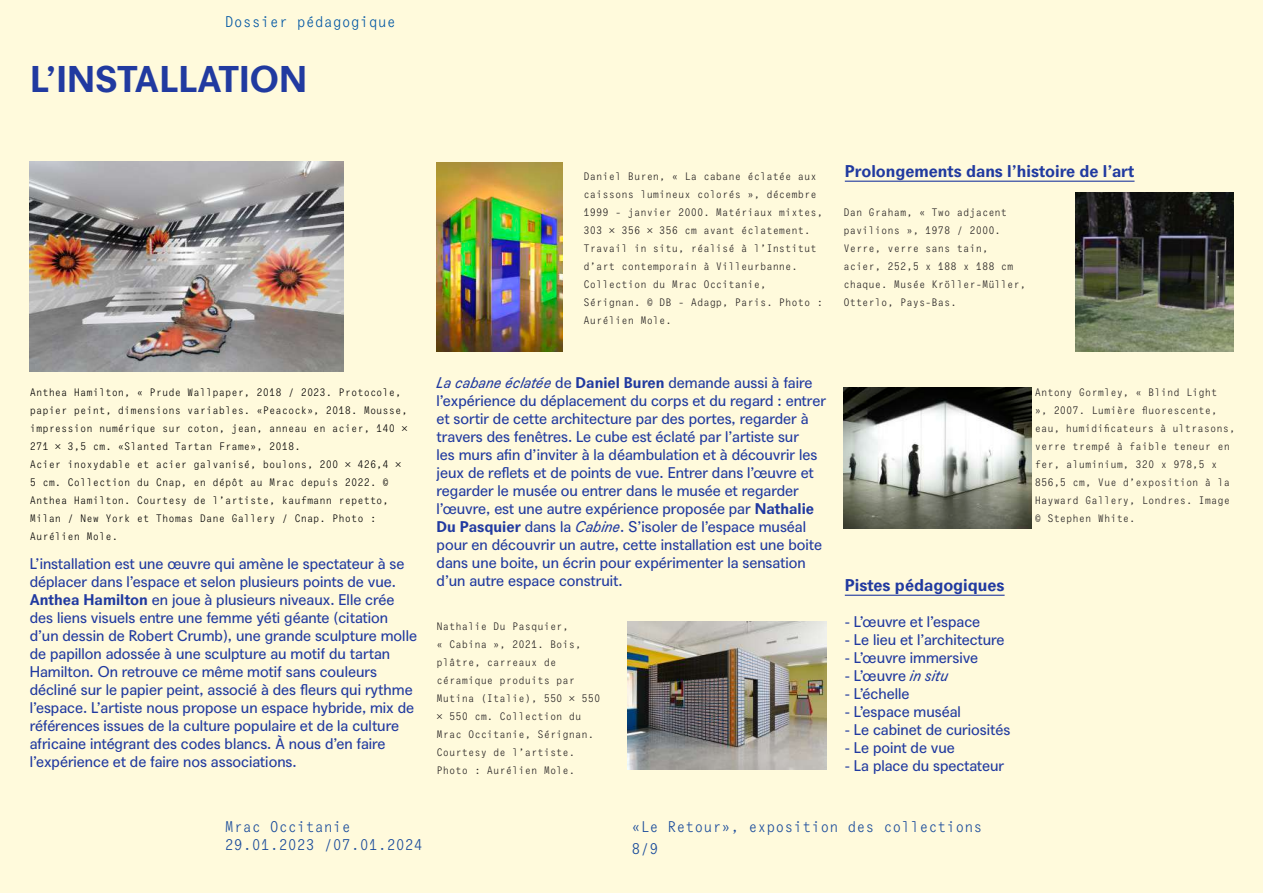
<style>
.page{position:relative;width:1263px;height:893px;background:#fffadc}
.page>*{position:absolute;margin:0;border:0;box-sizing:border-box;transform-origin:0 0}
.t1{font:700 36px "Agipo";color:#213aa0}
.t2{font:700 16.5px "Agipo";color:#213aa0}
.t3{font:15px/18px "Agipo";color:#213aa0}
.t4{font:15px/21.6px "Agipo Mono";color:#194b9b}
.t5{font:15px "Agipo Mono";color:#0057a4}
.t6{font:10.5px/18px "Agipo Mono";color:#231f20}
.t7{font:10.5px/18px "Agipo Mono";color:#000001}
.s1{font-weight:700}
.s2{font-style:italic}
</style>
<div class="page">
<hr style="left:845px;top:181px;width:289px;height:1px;background:#213aa0">
<hr style="left:845px;top:595px;width:159px;height:1px;background:#213aa0">
<img style="left:628px;top:621px;width:198px;height:149px">
<img style="left:437px;top:162px;width:126px;height:189px">
<img style="left:1075px;top:192px;width:159px;height:159px">
<img style="left:843px;top:387px;width:188px;height:141px">
<img style="left:30px;top:162px;width:314px;height:209px">
<p class="t5" style="left:225px;top:10px;width:173px">Dossier pédagogique</p>
<h1 class="t1" style="left:30px;top:51px;width:279px">L’INSTALLATION</h1>
<p class="t6" style="left:584px;top:166px;width:241px">Daniel Buren, « La cabane éclatée aux caissons lumineux colorés », décembre 1999 - janvier 2000. Matériaux mixtes, 303 × 356 × 356 cm avant éclatement.<br>Travail in situ, réalisé à l’Institut d’art contemporain à Villeurbanne.<br>Collection du Mrac Occitanie, Sérignan. © DB - Adagp, Paris. Photo :<br>Aurélien Mole.</p>
<p class="t2" style="left:845px;top:158px;width:291px">Prolongements dans l’histoire de l’art</p>
<p class="t6" style="left:843px;top:202px;width:184px">Dan Graham, « Two adjacent pavilions », 1978 / 2000.<br>Verre, verre sans tain, acier, 252,5 x 188 x 188 cm chaque. Musée Kröller-Müller,<br>Otterlo, Pays-Bas.</p>
<p class="t7" style="left:30px;top:382px;width:380px">Anthea Hamilton, « Prude Wallpaper, 2018 / 2023. Protocole, papier peint, dimensions variables. «Peacock», 2018. Mousse, impression numérique sur coton, jean, anneau en acier, 140 × 271 × 3,5 cm. «Slanted Tartan Frame», 2018.<br>Acier inoxydable et acier galvanisé, boulons, 200 × 426,4 × 5 cm. Collection du Cnap, en dépôt au Mrac depuis 2022. © Anthea Hamilton. Courtesy de l’artiste, kaufmann repetto, Milan / New York et Thomas Dane Gallery / Cnap. Photo :<br>Aurélien Mole.</p>
<p class="t3" style="left:30px;top:553px;width:389px">L’installation est une œuvre qui amène le spectateur à se déplacer dans l’espace et selon plusieurs points de vue.<br><span class="s1">Anthea Hamilton</span> en joue à plusieurs niveaux. Elle crée des liens visuels entre une femme yéti géante (citation d’un dessin de Robert Crumb), une grande sculpture molle de papillon adossée à une sculpture au motif du tartan Hamilton. On retrouve ce même motif sans couleurs décliné sur le papier peint, associé à des fleurs qui rythme l’espace. L’artiste nous propose un espace hybride, mix de références issues de la culture populaire et de la culture africaine intégrant des codes blancs. À nous d’en faire l’expérience et de faire nos associations.</p>
<p class="t3" style="left:437px;top:373px;width:391px"><span class="s2">La cabane éclatée</span> de <span class="s1">Daniel Buren</span> demande aussi à faire l’expérience du déplacement du corps et du regard : entrer et sortir de cette architecture par des portes, regarder à travers des fenêtres. Le cube est éclaté par l’artiste sur<br>les murs afin d’inviter à la déambulation et à découvrir les jeux de reflets et de points de vue. Entrer dans l’œuvre et regarder le musée ou entrer dans le musée et regarder l’œuvre, est une autre expérience proposée par <span class="s1">Nathalie Du Pasquier</span> dans la <span class="s2">Cabine</span>. S’isoler de l’espace muséal pour en découvrir un autre, cette installation est une boite dans une boite, un écrin pour expérimenter la sensation d’un autre espace construit.</p>
<p class="t6" style="left:437px;top:616px;width:165px">Nathalie Du Pasquier,<br>« Cabina », 2021. Bois, plâtre, carreaux de céramique produits par<br>Mutina (Italie), 550 × 550 × 550 cm. Collection du<br>Mrac Occitanie, Sérignan.<br>Courtesy de l’artiste.<br>Photo : Aurélien Mole.</p>
<p class="t2" style="left:845px;top:572px;width:161px">Pistes pédagogiques</p>
<p class="t3" style="left:845px;top:611px;width:137px">- L’œuvre et l’espace</p>
<p class="t3" style="left:845px;top:629px;width:161px">- Le lieu et l’architecture</p>
<p class="t3" style="left:845px;top:647px;width:135px">- L’œuvre immersive</p>
<p class="t3" style="left:845px;top:665px;width:105px">- L’œuvre <span class="s2">in situ</span></p>
<p class="t3" style="left:845px;top:683px;width:66px">- L’échelle</p>
<p class="t3" style="left:845px;top:701px;width:118px">- L’espace muséal</p>
<p class="t3" style="left:845px;top:719px;width:167px">- Le cabinet de curiosités</p>
<p class="t3" style="left:845px;top:737px;width:112px">- Le point de vue</p>
<p class="t3" style="left:845px;top:755px;width:161px">- La place du spectateur</p>
<p class="t4" style="left:225px;top:817px;width:200px;line-height:18px">Mrac Occitanie<br>29.01.2023 /07.01.2024</p>
<p class="t4" style="left:631px;top:815px;width:353px">«Le Retour», exposition des collections<br>8/9</p>
<p class="t6" style="left:1035px;top:382px;width:202px">Antony Gormley, « Blind Light<br>», 2007. Lumière fluorescente, eau, humidificateurs à ultrasons, verre trempé à faible teneur en fer, aluminium, 320 x 978,5 x<br>856,5 cm, Vue d’exposition à la<br>Hayward Gallery, Londres. Image © Stephen White.</p>
</div>
